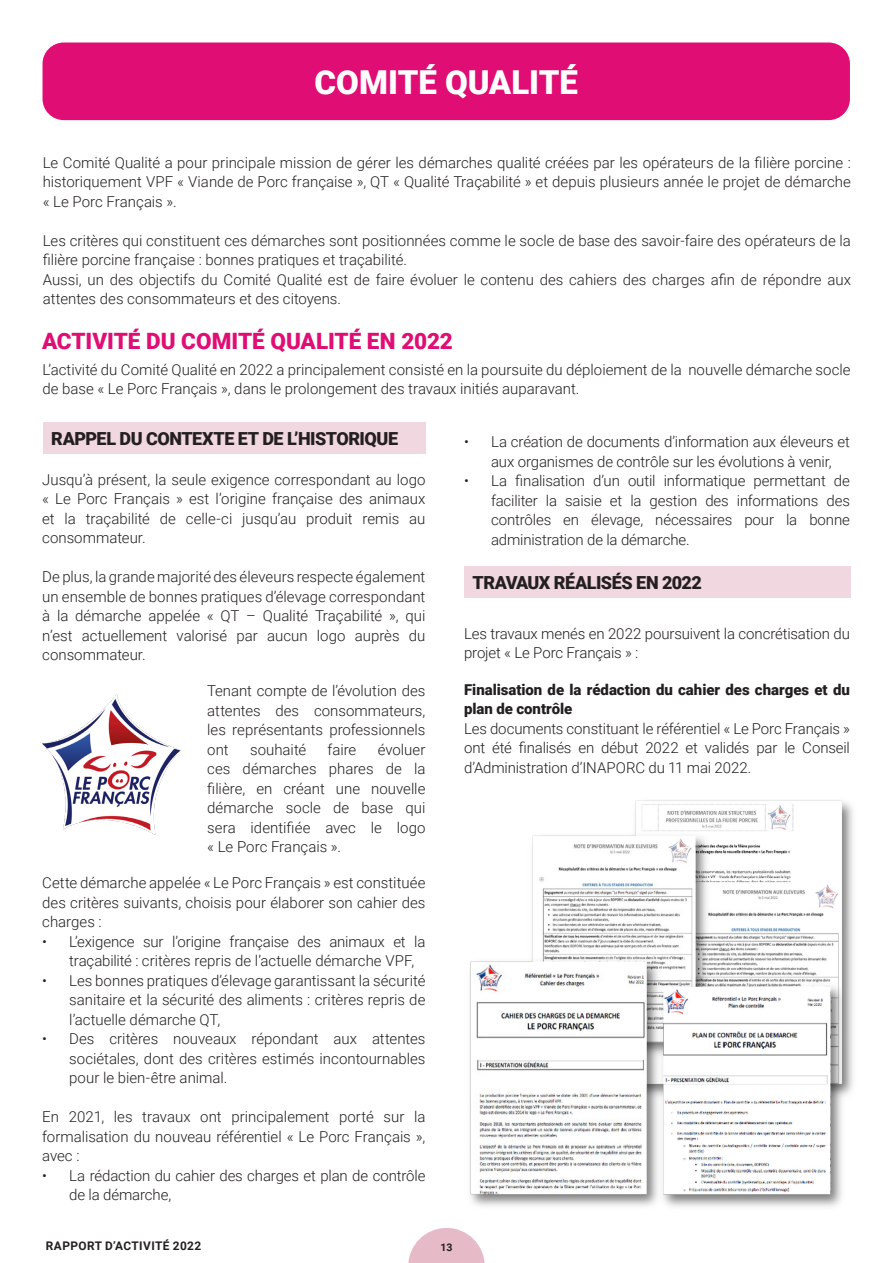
<style>
.page{position:relative;width:893px;height:1263px;background:#fff}
.page>*{position:absolute;margin:0;border:0;box-sizing:border-box;transform-origin:0 0}
.texte_courant{font:900 33px "Roboto";letter-spacing:-.005em;color:#fff}
.texte_courant-2{font:900 22.5px "Roboto";letter-spacing:-.005em;color:#df0d74}
.texte_courant-3{font:900 18px "Roboto";letter-spacing:-.03em;color:#231f20}
.texte_courant-4{font:300 15px/19.5px "Roboto";color:#231f20;text-align:justify}
.texte_courant-5{font:900 15px/19.5px "Roboto";color:#231f20}
.t1{font:700 11.85px "Roboto";letter-spacing:.035em;color:#231f20}
.t2{font:700 10.5px "Roboto";color:#231f20}
</style>
<div class="page">
<svg style="left:408px;top:1228px;width:77px;height:35px"></svg>
<div style="left:43px;top:422px;width:382px;height:32px;background:#f1d7df"></div>
<div style="left:464px;top:566px;width:387px;height:31px;background:#f1d7df"></div>
<div style="left:43px;top:43px;width:807px;height:77px;background:#df0d74;border-radius:21px"></div>
<img style="left:42px;top:694px;width:139px;height:141px">
<img style="left:470px;top:800px;width:383px;height:407px">
<p class="texte_courant" style="left:315px;top:59px;width:265px">COMITÉ QUALITÉ</p>
<p class="texte_courant-4" style="left:43px;top:152px;width:810px">Le Comité Qualité a pour principale mission de gérer les démarches qualité créées par les opérateurs de la filière porcine : historiquement VPF « Viande de Porc française », QT « Qualité Traçabilité » et depuis plusieurs année le projet de démarche « Le Porc Français ».</p>
<p class="texte_courant-4" style="left:43px;top:230px;width:810px">Les critères qui constituent ces démarches sont positionnées comme le socle de base des savoir-faire des opérateurs de la filière porcine française : bonnes pratiques et traçabilité.</p>
<p class="texte_courant-4" style="left:43px;top:269px;width:810px">Aussi, un des objectifs du Comité Qualité est de faire évoluer le contenu des cahiers des charges afin de répondre aux attentes des consommateurs et des citoyens.</p>
<p class="texte_courant-2" style="left:42px;top:325px;width:412px">ACTIVITÉ DU COMITÉ QUALITÉ EN 2022</p>
<p class="texte_courant-4" style="left:42px;top:359px;width:810px">L’activité du Comité Qualité en 2022 a principalement consisté en la poursuite du déploiement de la nouvelle démarche socle de base « Le Porc Français », dans le prolongement des travaux initiés auparavant.</p>
<p class="texte_courant-3" style="left:51px;top:426px;width:349px">RAPPEL DU CONTEXTE ET DE L’HISTORIQUE</p>
<p class="texte_courant-4" style="left:42px;top:469px;width:385px">Jusqu’à présent, la seule exigence correspondant au logo « Le Porc Français » est l’origine française des animaux et la traçabilité de celle-ci jusqu’au produit remis au consommateur.</p>
<p class="texte_courant-4" style="left:42px;top:567px;width:385px">De plus, la grande majorité des éleveurs respecte également un ensemble de bonnes pratiques d’élevage correspondant à la démarche appelée « QT – Qualité Traçabilité », qui n’est actuellement valorisé par aucun logo auprès du consommateur.</p>
<p class="texte_courant-4" style="left:207px;top:681px;width:220px">Tenant compte de l’évolution des attentes des consommateurs, les représentants professionnels ont</p>
<p class="texte_courant-4" style="left:250px;top:739px;width:58px">souhaité</p>
<p class="texte_courant-4" style="left:328px;top:739px;width:30px">faire</p>
<p class="texte_courant-4" style="left:207px;top:739px;width:220px;text-indent:170px">évoluer ces démarches phares de la filière, en créant une nouvelle démarche socle de base qui sera identifiée avec le logo « Le Porc Français ».</p>
<p class="texte_courant-4" style="left:42px;top:873px;width:385px">Cette démarche appelée « Le Porc Français » est constituée des critères suivants, choisis pour élaborer son cahier des charges :</p>
<p class="texte_courant-4" style="left:69px;top:931px;width:358px;text-indent:-27px">• L’exigence sur l’origine française des animaux et la traçabilité : critères repris de l’actuelle démarche VPF,</p>
<p class="texte_courant-4" style="left:69px;top:970px;width:358px;text-indent:-27px">• Les bonnes pratiques d’élevage garantissant la sécurité sanitaire et la sécurité des aliments : critères repris de l’actuelle démarche QT,</p>
<p class="texte_courant-4" style="left:69px;top:1029px;width:358px;text-indent:-27px">• Des critères nouveaux répondant aux attentes sociétales, dont des critères estimés incontournables pour le bien-être animal.</p>
<p class="texte_courant-4" style="left:42px;top:1107px;width:385px">En 2021, les travaux ont principalement porté sur la formalisation du nouveau référentiel « Le Porc Français », avec :</p>
<p class="texte_courant-4" style="left:69px;top:1165px;width:358px;text-indent:-27px">• La rédaction du cahier des charges et plan de contrôle de la démarche,</p>
<p class="texte_courant-4" style="left:464px;top:431px;width:387px;text-align:center">• La création de documents d’information aux éleveurs et aux organismes de contrôle sur les évolutions à venir,</p>
<p class="texte_courant-4" style="left:491px;top:470px;width:360px;text-indent:-27px">• La finalisation d’un outil informatique permettant de faciliter la saisie et la gestion des informations des contrôles en élevage, nécessaires pour la bonne administration de la démarche.</p>
<p class="texte_courant-3" style="left:473px;top:570px;width:231px">TRAVAUX RÉALISÉS EN 2022</p>
<p class="texte_courant-4" style="left:464px;top:623px;width:387px">Les travaux menés en 2022 poursuivent la concrétisation du projet « Le Porc Français » :</p>
<p class="texte_courant-5" style="left:464px;top:679px;width:387px">Finalisation de la rédaction du cahier des charges et du plan de contrôle</p>
<p class="texte_courant-4" style="left:464px;top:718px;width:387px">Les documents constituant le référentiel « Le Porc Français » ont été finalisés en début 2022 et validés par le Conseil d’Administration d’INAPORC du 11 mai 2022.</p>
<p class="t1" style="left:46px;top:1238px;width:157px">RAPPORT D’ACTIVITÉ 2022</p>
<p class="t2" style="left:440px;top:1240px;width:14px">13</p>
</div>
